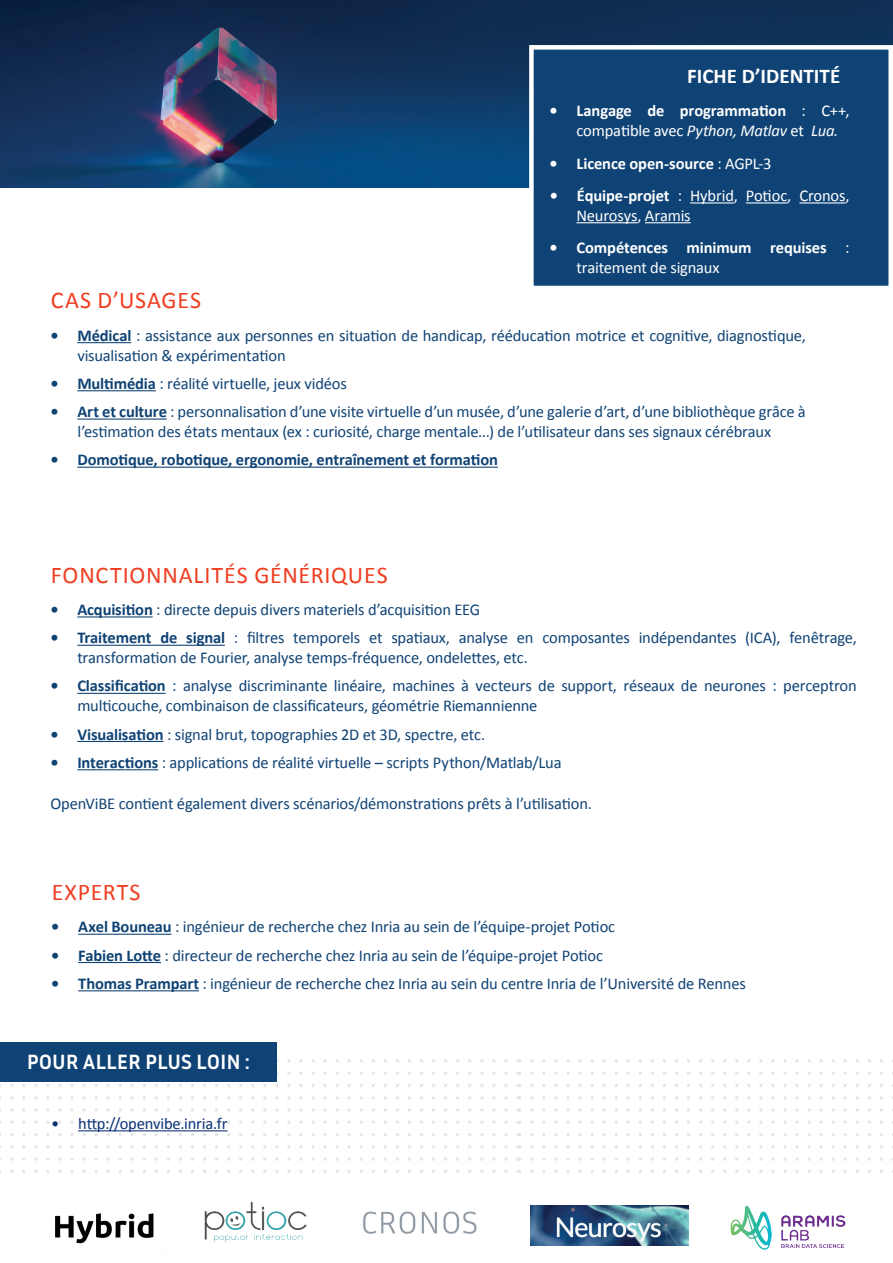
<style>
.page{position:relative;width:893px;height:1263px;background:#fff}
.page>*{position:absolute;margin:0;border:0;box-sizing:border-box;transform-origin:0 0}
.t1{font:24px "Calibri";letter-spacing:.035em;color:#ef3e22}
.t2{font:700 21px "Inria Sans";color:#fff}
.t3{font:700 21px "Calibri";color:#fff}
.t4{font:16.5px/19.8px "Calibri";letter-spacing:-.01em;color:#104375}
.t5{font:700 16.5px/19.8px "Calibri";letter-spacing:-.005em;color:#fff}
.t6{font:700 16.5px "Calibri";letter-spacing:-.01em;color:#104375}
.t7{font:16.5px/19.8px "Calibri";letter-spacing:-.01em;color:#fff}
.t8{font:16.5px "Calibri";letter-spacing:-.015em;color:#0a3178}
.s1{font-weight:400}
.s2{font-weight:400;font-style:italic}
.s3{font-weight:700}
</style>
<div class="page">
<svg style="left:58px;top:1108px;width:4px;height:4px"></svg>
<svg style="left:70px;top:1108px;width:4px;height:4px"></svg>
<svg style="left:82px;top:1157px;width:4px;height:4px"></svg>
<svg style="left:82px;top:1108px;width:4px;height:4px"></svg>
<svg style="left:94px;top:1108px;width:4px;height:4px"></svg>
<svg style="left:106px;top:1108px;width:4px;height:4px"></svg>
<svg style="left:287px;top:1108px;width:4px;height:4px"></svg>
<svg style="left:299px;top:1157px;width:4px;height:4px"></svg>
<svg style="left:299px;top:1108px;width:4px;height:4px"></svg>
<svg style="left:311px;top:1108px;width:4px;height:4px"></svg>
<svg style="left:323px;top:1108px;width:4px;height:4px"></svg>
<svg style="left:516px;top:1170px;width:5px;height:3px"></svg>
<svg style="left:516px;top:1157px;width:5px;height:4px"></svg>
<svg style="left:516px;top:1145px;width:5px;height:3px"></svg>
<svg style="left:516px;top:1133px;width:5px;height:3px"></svg>
<svg style="left:516px;top:1121px;width:5px;height:3px"></svg>
<svg style="left:516px;top:1108px;width:5px;height:4px"></svg>
<svg style="left:516px;top:1096px;width:5px;height:3px"></svg>
<svg style="left:516px;top:1084px;width:5px;height:3px"></svg>
<svg style="left:516px;top:1071px;width:5px;height:4px"></svg>
<svg style="left:516px;top:1059px;width:5px;height:3px"></svg>
<svg style="left:542px;top:1108px;width:4px;height:4px"></svg>
<svg style="left:554px;top:1108px;width:4px;height:4px"></svg>
<svg style="left:566px;top:1108px;width:4px;height:4px"></svg>
<svg style="left:578px;top:1108px;width:4px;height:4px"></svg>
<svg style="left:771px;top:1108px;width:4px;height:4px"></svg>
<svg style="left:783px;top:1157px;width:4px;height:4px"></svg>
<svg style="left:783px;top:1108px;width:4px;height:4px"></svg>
<svg style="left:795px;top:1108px;width:4px;height:4px"></svg>
<svg style="left:807px;top:1108px;width:4px;height:4px"></svg>
<div style="left:0;top:1042px;width:276px;height:39px;background:#104375"></div>
<hr style="left:78px;top:1130px;width:150px;height:1px;background:#0a3178">
<img style="left:0;top:0;width:893px;height:187px">
<div style="left:531px;top:47px;width:360px;height:241px;background:#104375"></div>
<div style="left:529px;top:45px;width:364px;height:245px;border:4px solid #fff"></div>
<hr style="left:690px;top:202px;width:44px;height:1px;background:#fff">
<hr style="left:746px;top:202px;width:41px;height:1px;background:#fff">
<hr style="left:799px;top:202px;width:46px;height:1px;background:#fff">
<hr style="left:576px;top:222px;width:61px;height:1px;background:#fff">
<hr style="left:645px;top:222px;width:46px;height:1px;background:#fff">
<hr style="left:77px;top:616px;width:76px;height:1px;background:#104375">
<hr style="left:77px;top:645px;width:148px;height:1px;background:#104375">
<hr style="left:77px;top:693px;width:89px;height:1px;background:#104375">
<hr style="left:77px;top:741px;width:86px;height:1px;background:#104375">
<hr style="left:77px;top:769px;width:81px;height:1px;background:#104375">
<hr style="left:77px;top:342px;width:54px;height:1px;background:#104375">
<hr style="left:77px;top:390px;width:79px;height:1px;background:#104375">
<hr style="left:77px;top:418px;width:90px;height:2px;background:#104375">
<hr style="left:77px;top:467px;width:421px;height:1px;background:#104375">
<hr style="left:78px;top:934px;width:94px;height:1px;background:#104375">
<hr style="left:78px;top:962px;width:83px;height:1px;background:#104375">
<hr style="left:78px;top:990px;width:121px;height:1px;background:#104375">
<img style="left:55px;top:1213px;width:108px;height:39px">
<img style="left:204px;top:1201px;width:103px;height:41px">
<img style="left:530px;top:1206px;width:159px;height:39px">
<img style="left:731px;top:1205px;width:114px;height:44px">
<img style="left:363px;top:1211px;width:114px;height:23px">
<p class="t3" style="left:687px;top:62px;width:155px">FICHE D’IDENTITÉ</p>
<p class="t5" style="left:576px;top:100px;width:274px;text-indent:-27px">• Langage de programmation <span class="s1">: C++, compatible avec</span> <span class="s2">Python, Matlav</span> <span class="s1">et</span> <span class="s2">Lua.</span></p>
<p class="t5" style="left:549px;top:153px;width:224px">• Licence open-source <span class="s1">: AGPL-3</span></p>
<p class="t7" style="left:576px;top:185px;width:275px;text-indent:-27px"><span class="s3">• Équipe-projet</span> : Hybrid, Potioc, Cronos,<br>Neurosys, Aramis</p>
<p class="t5" style="left:576px;top:237px;width:275px;text-indent:-27px">• Compétences minimum requises <span class="s1">: traitement de signaux</span></p>
<h1 class="t1" style="left:51px;top:284px;width:152px">CAS D’USAGES</h1>
<p class="t4" style="left:77px;top:325px;width:730px;text-indent:-27px"><span class="s3">• Médical</span> : assistance aux personnes en situation de handicap, rééducation motrice et cognitive, diagnostique, visualisation &amp; expérimentation</p>
<p class="t4" style="left:50px;top:373px;width:298px"><span class="s3">• Multimédia</span> : réalité virtuelle, jeux vidéos</p>
<p class="t4" style="left:50px;top:401px;width:757px;text-align:center"><span class="s3">• Art et culture</span> : personnalisation d’une visite virtuelle d’un musée, d’une galerie d’art, d’une bibliothèque grâce à l’estimation des états mentaux (ex : curiosité, charge mentale...) de l’utilisateur dans ses signaux cérébraux</p>
<p class="t6" style="left:50px;top:448px;width:449px">• Domotique, robotique, ergonomie, entraînement et formation</p>
<h1 class="t1" style="left:51px;top:558px;width:338px">FONCTIONNALITÉS GÉNÉRIQUES</h1>
<p class="t4" style="left:50px;top:599px;width:431px"><span class="s3">• Acquisition</span> : directe depuis divers materiels d’acquisition EEG</p>
<p class="t4" style="left:77px;top:627px;width:781px;text-indent:-27px"><span class="s3">• Traitement de signal</span> : filtres temporels et spatiaux, analyse en composantes indépendantes (ICA), fenêtrage, transformation de Fourier, analyse temps-fréquence, ondelettes, etc.</p>
<p class="t4" style="left:77px;top:676px;width:781px;text-indent:-27px"><span class="s3">• Classification</span> : analyse discriminante linéaire, machines à vecteurs de support, réseaux de neurones : perceptron multicouche, combinaison de classificateurs, géométrie Riemannienne</p>
<p class="t4" style="left:50px;top:724px;width:436px"><span class="s3">• Visualisation</span> : signal brut, topographies 2D et 3D, spectre, etc.</p>
<p class="t4" style="left:50px;top:752px;width:513px"><span class="s3">• Interactions</span> : applications de réalité virtuelle – scripts Python/Matlab/Lua</p>
<p class="t4" style="left:50px;top:793px;width:543px">OpenViBE contient également divers scénarios/démonstrations prêts à l’utilisation.</p>
<h1 class="t1" style="left:52px;top:875px;width:90px">EXPERTS</h1>
<p class="t4" style="left:51px;top:916px;width:565px"><span class="s3">• Axel Bouneau</span> : ingénieur de recherche chez Inria au sein de l’équipe-projet Potioc</p>
<p class="t4" style="left:51px;top:945px;width:553px"><span class="s3">• Fabien Lotte</span> : directeur de recherche chez Inria au sein de l’équipe-projet Potioc</p>
<p class="t4" style="left:51px;top:973px;width:696px"><span class="s3">• Thomas Prampart</span> : ingénieur de recherche chez Inria au sein du centre Inria de l’Université de Rennes</p>
<p class="t2" style="left:27px;top:1048px;width:224px">POUR ALLER PLUS LOIN :</p>
<p class="t8" style="left:51px;top:1112px;width:178px">• http://openvibe.inria.fr</p>
</div>
